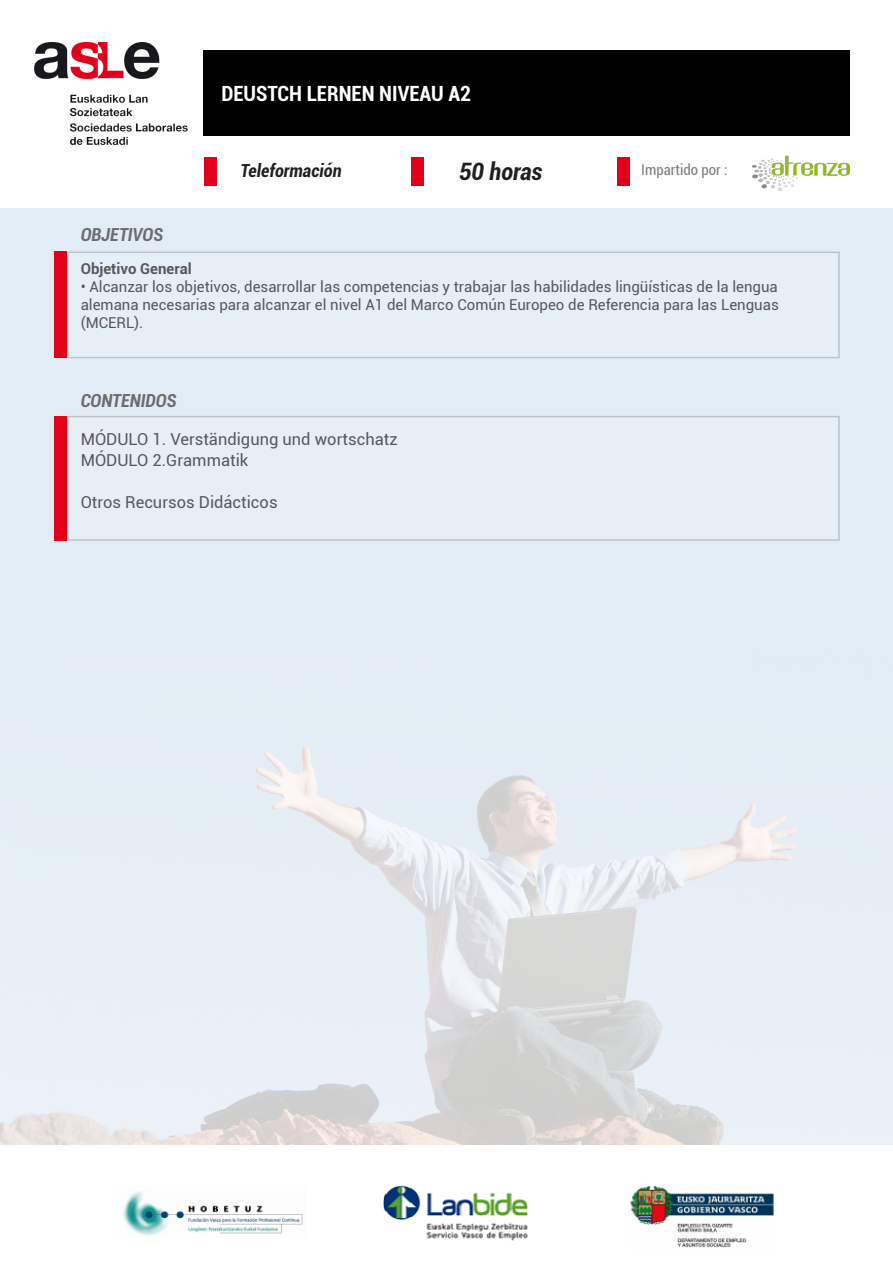
<style>
.page{position:relative;width:893px;height:1263px;background:#fff}
.page>*{position:absolute;margin:0;border:0;box-sizing:border-box;transform-origin:0 0}
.t1{font:italic 700 condensed 24px "Roboto";color:#231f20}
.t2{font:700 condensed 21px "Roboto";color:#fff}
.t3{font:italic 700 condensed 18px "Roboto";color:#6c6d70}
.t4{font:italic 700 condensed 18px "Roboto";color:#231f20}
.t5{font:16.5px "Roboto";color:#57585a}
.t6{font:15px/18px "Roboto";color:#57585a;text-align:justify}
.t7{font:700 15px "Roboto";color:#57585a}
.t8{font:condensed 15px "Roboto";color:#808285}
</style>
<div class="page">
<div style="left:0;top:208px;width:893px;height:446px;background:#e2ecf4"></div>
<img style="left:0;top:654px;width:893px;height:491px">
<div style="left:203px;top:50px;width:646px;height:86px;background:#000"></div>
<div style="left:68px;top:252px;width:771px;height:105px;background:#e7eff6"></div>
<div style="left:54px;top:252px;width:12px;height:106px;background:#e3001b"></div>
<div style="left:54px;top:416px;width:12px;height:125px;background:#e3001b"></div>
<div style="left:68px;top:417px;width:771px;height:123px;background:#e7eff6"></div>
<div style="left:204px;top:157px;width:12px;height:28px;background:#e3001b"></div>
<div style="left:411px;top:157px;width:12px;height:28px;background:#e3001b"></div>
<div style="left:618px;top:157px;width:12px;height:28px;background:#e3001b"></div>
<img style="left:123px;top:1185px;width:651px;height:63px">
<img style="left:752px;top:155px;width:98px;height:36px">
<img style="left:34px;top:42px;width:154px;height:103px">
<p class="t2" style="left:221px;top:78px;width:251px">DEUSTCH LERNEN NIVEAU A2</p>
<p class="t3" style="left:81px;top:222px;width:84px">OBJETIVOS</p>
<p class="t4" style="left:241px;top:158px;width:103px">Teleformación</p>
<p class="t1" style="left:459px;top:155px;width:85px">50 horas</p>
<p class="t8" style="left:641px;top:159px;width:88px">Impartido por :</p>
<p class="t7" style="left:81px;top:258px;width:113px">Objetivo General</p>
<p class="t6" style="left:81px;top:277px;width:700px">• Alcanzar los objetivos, desarrollar las competencias y trabajar las habilidades lingüísticas de la lengua alemana necesarias para alcanzar el nivel A1 del Marco Común Europeo de Referencia para las Lenguas (MCERL).</p>
<p class="t3" style="left:81px;top:388px;width:97px">CONTENIDOS</p>
<p class="t5" style="left:81px;top:428px;width:319px">MÓDULO 1. Verständigung und wortschatz</p>
<p class="t5" style="left:81px;top:449px;width:169px">MÓDULO 2.Grammatik</p>
<p class="t5" style="left:81px;top:491px;width:198px">Otros Recursos Didácticos</p>
</div>
